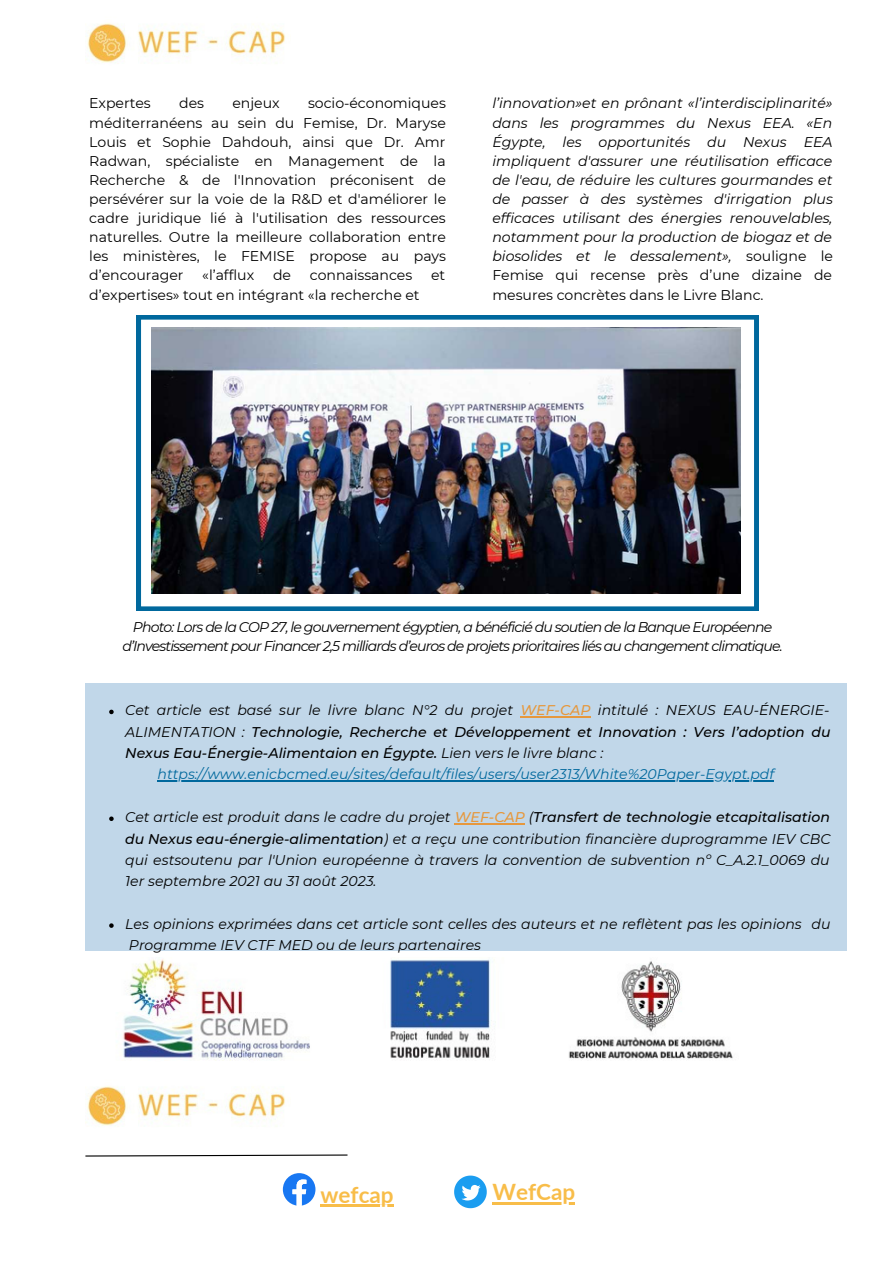
<style>
.page{position:relative;width:893px;height:1264px;background:#fff}
.page>*{position:absolute;margin:0;border:0;box-sizing:border-box;transform-origin:0 0}
.t1{font:700 22.5px "Lato";color:#f8bd49}
.t2{font:italic 14.1px/19px "Montserrat";color:#000;text-align:justify}
.t3{font:14.1px/19px "Montserrat";letter-spacing:-.005em;color:#000;text-align:justify}
.t4{font:italic 14.1px/19px "Montserrat";letter-spacing:-.065em;color:#000;text-align:center}
.t5{font:italic 14.1px "Montserrat";color:#00689d}
.s1{font-style:normal}
.s2{font-weight:500;color:#e6983d}
.s3{font-weight:500}
</style>
<div class="page">
<svg style="left:85px;top:1154px;width:263px;height:3px"></svg>
<div style="left:85px;top:682px;width:761px;height:268px;background:#c1d7e9"></div>
<svg style="left:283px;top:1173px;width:32px;height:32px"></svg>
<svg style="left:454px;top:1175px;width:32px;height:33px"></svg>
<img style="left:123px;top:959px;width:610px;height:102px">
<img style="left:85px;top:1086px;width:200px;height:41px">
<img style="left:85px;top:23px;width:200px;height:41px">
<svg style="left:136px;top:315px;width:622px;height:296px"></svg>
<img style="left:151px;top:327px;width:589px;height:266px">
<svg style="left:109px;top:709px;width:5px;height:5px"></svg>
<hr style="left:520px;top:716px;width:70px;height:1px;background:#e6983d">
<svg style="left:109px;top:816px;width:5px;height:5px"></svg>
<hr style="left:454px;top:823px;width:71px;height:1px;background:#e6983d">
<svg style="left:109px;top:923px;width:5px;height:4px"></svg>
<hr style="left:157px;top:780px;width:617px;height:1px;background:#00689d">
<hr style="left:492px;top:1202px;width:83px;height:2px;background:#f8bd49">
<hr style="left:320px;top:1204px;width:73px;height:3px;background:#f8bd49">
<p class="t3" style="left:89px;top:94px;width:63px">Expertes</p>
<p class="t3" style="left:179px;top:94px;width:26px">des</p>
<p class="t3" style="left:232px;top:94px;width:49px">enjeux</p>
<p class="t3" style="left:89px;top:94px;width:358px;text-indent:219px">socio-économiques méditerranéens au sein du Femise, Dr. Maryse Louis et Sophie Dahdouh, ainsi que Dr. Amr Radwan, spécialiste en Management de la Recherche &amp; de l'Innovation préconisent de persévérer sur la voie de la R&amp;D et d'améliorer le cadre juridique lié à l'utilisation des ressources naturelles. Outre la meilleure collaboration entre les ministères, le FEMISE propose au pays d’encourager</p>
<p class="t3" style="left:202px;top:266px;width:53px">«l’afflux</p>
<p class="t3" style="left:273px;top:266px;width:20px">de</p>
<p class="t3" style="left:310px;top:266px;width:104px">connaissances</p>
<p class="t3" style="left:431px;top:266px;width:16px">et</p>
<p class="t3" style="left:89px;top:285px;width:332px">d’expertises» tout en intégrant «la recherche et</p>
<p class="t2" style="left:492px;top:94px;width:342px">l’innovation»et en prônant «l’interdisciplinarité» dans les programmes du Nexus EEA. «En Égypte, les opportunités du Nexus EEA impliquent d'assurer une réutilisation efficace de l'eau, de réduire les cultures gourmandes et de passer à des systèmes d'irrigation plus efficaces utilisant des énergies renouvelables, notamment pour la production de biogaz et de biosolides et le dessalement», <span class="s1">souligne le Femise qui recense près d’une dizaine de mesures concrètes dans le Livre Blanc.</span></p>
<p class="t4" style="left:122px;top:617px;width:662px">Photo: Lors de la COP 27, le gouvernement égyptien, a bénéficié du soutien de la Banque Européenne d’Investissement pour Financer 2,5 milliards d’euros de projets prioritaires liés au changement climatique.</p>
<p class="t2" style="left:125px;top:699px;width:706px;line-height:21.3px">Cet article est basé sur le livre blanc N°2 du projet <span class="s2">WEF-CAP</span> intitulé : NEXUS EAU-ÉNERGIE-ALIMENTATION : <span class="s3">Technologie, Recherche et Développement et Innovation : Vers l’adoption du Nexus Eau-Énergie-Alimentaion en Égypte.</span> Lien vers le livre blanc :</p>
<p class="t5" style="left:157px;top:765px;width:618px">https://www.enicbcmed.eu/sites/default/files/users/user2313/White%20Paper-Egypt.pdf</p>
<p class="t2" style="left:125px;top:806px;width:706px;line-height:21.3px">Cet article est produit dans le cadre du projet <span class="s2">WEF-CAP</span> (<span class="s3">Transfert de technologie etcapitalisation du Nexus eau-énergie-alimentation</span>) et a reçu une contribution financière duprogramme IEV CBC qui estsoutenu par l'Union européenne à travers la convention de subvention nº C_A.2.1_0069 du 1er septembre 2021 au 31 août 2023.</p>
<p class="t2" style="left:125px;top:913px;width:706px;line-height:21.3px">Les opinions exprimées dans cet article sont celles des auteurs et ne reflètent pas les opinions du<br>Programme IEV CTF MED ou de leurs partenaires</p>
<p class="t1" style="left:320px;top:1180px;width:75px">wefcap</p>
<p class="t1" style="left:492px;top:1177px;width:84px">WefCap</p>
</div>
